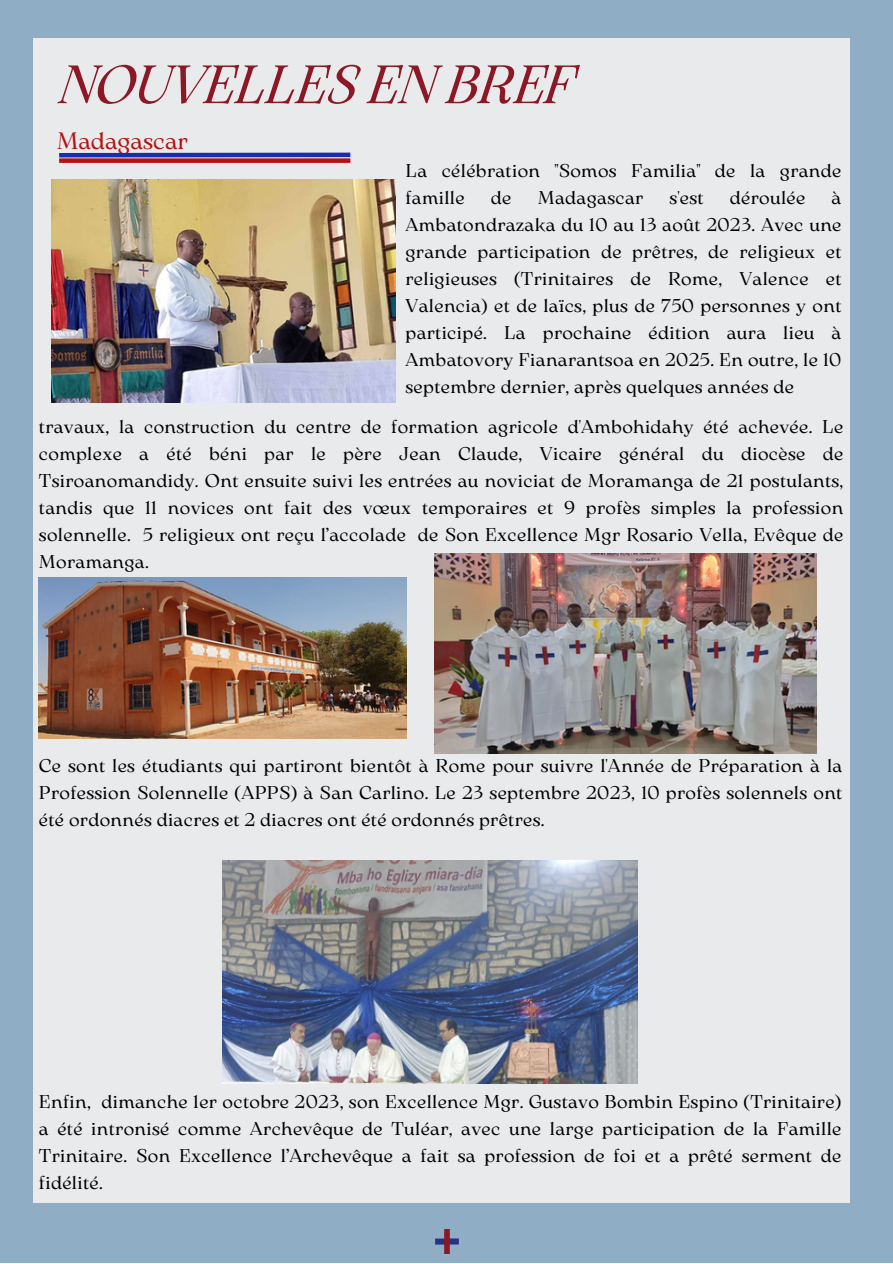
<style>
.page{position:relative;width:893px;height:1264px;background:#fff}
.page>*{position:absolute;margin:0;border:0;box-sizing:border-box;transform-origin:0 0}
.t1{font:italic 53.7px "Arsenica Antiqua";color:#8d1825}
.t2{font:23.7px "Arsenica Antiqua";color:#b41212}
.t3{font:18.45px/27px "Arsenica Antiqua";letter-spacing:.02em;color:#000;text-align:justify}
</style>
<div class="page">
<div style="left:0;top:0;width:892px;height:1262px;background:#90adc6"></div>
<div style="left:33px;top:39px;width:816px;height:1164px;background:#e9eaec"></div>
<img style="left:436px;top:1229px;width:22px;height:24px">
<img style="left:51px;top:179px;width:344px;height:223px">
<img style="left:39px;top:577px;width:367px;height:161px">
<img style="left:434px;top:554px;width:382px;height:199px">
<img style="left:223px;top:860px;width:414px;height:223px">
<hr style="left:59px;top:153px;width:291px;height:4px;background:#152eb2">
<div style="left:59px;top:158px;width:291px;height:5px;background:#b41212"></div>
<p class="t1" style="left:59px;top:65px;width:516px">NOUVELLES EN BREF</p>
<p class="t2" style="left:57px;top:132px;width:133px">Madagascar</p>
<p class="t3" style="left:405px;top:159px;width:437px">La célébration "Somos Familia" de la grande famille</p>
<p class="t3" style="left:491px;top:186px;width:22px">de</p>
<p class="t3" style="left:537px;top:186px;width:107px">Madagascar</p>
<p class="t3" style="left:669px;top:186px;width:35px">s'est</p>
<p class="t3" style="left:729px;top:186px;width:77px">déroulée</p>
<p class="t3" style="left:405px;top:186px;width:437px;text-indent:426px">à Ambatondrazaka du 10 au 13 août 2023. Avec une grande participation de prêtres, de religieux et religieuses (Trinitaires de Rome, Valence et Valencia) et de laïcs, plus de 750 personnes y ont participé. La prochaine édition aura lieu à Ambatovory Fianarantsoa en 2025. En outre, le 10 septembre dernier, après quelques années de</p>
<p class="t3" style="left:39px;top:415px;width:805px">travaux, la construction du centre de formation agricole d'Ambohidahy été achevée. Le complexe a été béni par le père Jean Claude, Vicaire général du diocèse de Tsiroanomandidy. Ont ensuite suivi les entrées au noviciat de Moramanga de 21 postulants, tandis que 11 novices ont fait des vœux temporaires et 9 profès simples la profession solennelle. 5 religieux ont reçu l’accolade de Son Excellence Mgr Rosario Vella, Evêque de Moramanga.</p>
<p class="t3" style="left:39px;top:754px;width:804px">Ce sont les étudiants qui partiront bientôt à Rome pour suivre l'Année de Préparation à la Profession Solennelle (APPS) à San Carlino. Le 23 septembre 2023, 10 profès solennels ont été ordonnés diacres et 2 diacres ont été ordonnés prêtres.</p>
<p class="t3" style="left:39px;top:1089px;width:804px">Enfin, dimanche 1er octobre 2023, son Excellence Mgr. Gustavo Bombin Espino (Trinitaire) a été intronisé comme Archevêque de Tuléar, avec une large participation de la Famille Trinitaire. Son Excellence l’Archevêque a fait sa profession de foi et a prêté serment de fidélité.</p>
</div>
